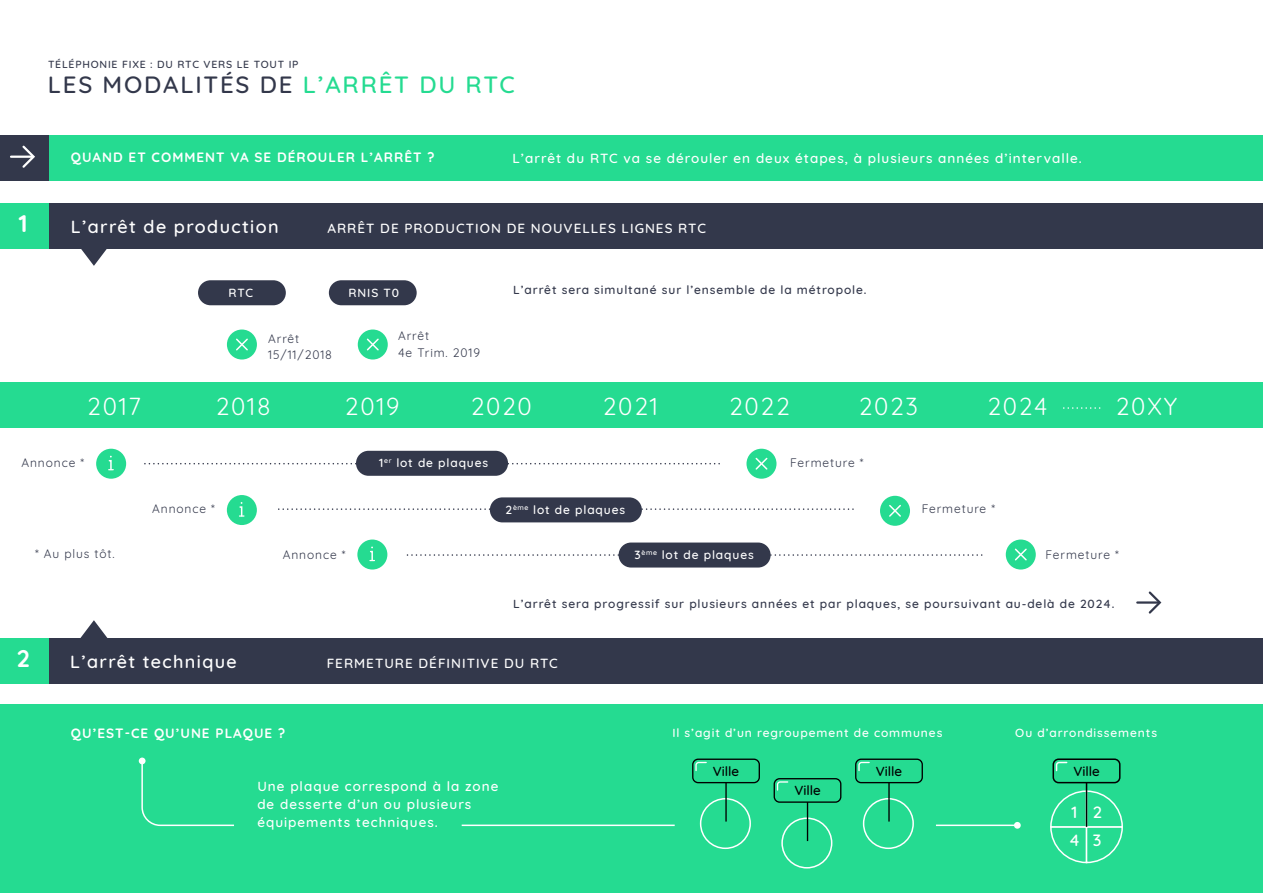
<style>
.page{position:relative;width:1263px;height:893px;background:#fff}
.page>*{position:absolute;margin:0;border:0;box-sizing:border-box;transform-origin:0 0}
.t1{font:24px "Quicksand";letter-spacing:.075em;color:#fff}
.t2{font:500 24px "Quicksand";letter-spacing:.075em;color:#33384b}
.t3{font:700 24px "Quicksand";color:#fff}
.t4{font:500 18px "Quicksand";letter-spacing:.075em;color:#fff}
.t5{font:500 16.65px/27.8px "Quicksand";color:#fff}
.t6{font:500 13.5px/18px "Quicksand";letter-spacing:.075em;color:#fff}
.t7{font:700 13.5px "Quicksand";letter-spacing:.075em;color:#fff}
.t8{font:500 13.5px "Quicksand";color:#000}
.t9{font:500 12px "Quicksand";letter-spacing:.075em;color:#33384b}
.t10{font:500 12px "Quicksand";letter-spacing:.075em;color:#fff}
.t11{font:12px "Quicksand";letter-spacing:.075em;color:#33384b}
.t12{font:500 10.5px "Quicksand";letter-spacing:.075em;color:#33384b}
.s1{color:#25db91}
</style>
<div class="page">
<div style="left:48px;top:135px;width:1215px;height:45px;background:#25db91"></div>
<div style="left:0;top:135px;width:48px;height:45px;background:#33384b"></div>
<hr style="left:11px;top:156px;width:21px;height:2px;background:#fff">
<svg style="left:20px;top:145px;width:15px;height:23px"></svg>
<div style="left:0;top:383px;width:1263px;height:45px;background:#25db91"></div>
<svg style="left:80px;top:248px;width:28px;height:18px"></svg>
<div style="left:48px;top:203px;width:1215px;height:45px;background:#33384b"></div>
<svg style="left:80px;top:620px;width:28px;height:18px"></svg>
<div style="left:48px;top:638px;width:1215px;height:45px;background:#33384b"></div>
<div style="left:227px;top:329px;width:30px;height:30px;background:#25db91;border-radius:50%"></div>
<svg style="left:236px;top:338px;width:12px;height:13px"></svg>
<div style="left:358px;top:329px;width:30px;height:30px;background:#25db91;border-radius:50%"></div>
<svg style="left:366px;top:338px;width:13px;height:13px"></svg>
<svg style="left:144px;top:463px;width:576px;height:1px"></svg>
<div style="left:356px;top:451px;width:152px;height:25px;background:#33384b;border-radius:12px"></div>
<svg style="left:278px;top:508px;width:576px;height:2px"></svg>
<svg style="left:1063px;top:407px;width:37px;height:2px"></svg>
<div style="left:490px;top:497px;width:152px;height:25px;background:#33384b;border-radius:12px"></div>
<svg style="left:407px;top:554px;width:575px;height:2px"></svg>
<div style="left:619px;top:543px;width:152px;height:24px;background:#33384b;border-radius:12px"></div>
<div style="left:198px;top:280px;width:88px;height:25px;background:#33384b;border-radius:12px"></div>
<div style="left:329px;top:280px;width:88px;height:25px;background:#33384b;border-radius:12px"></div>
<div style="left:357px;top:540px;width:30px;height:30px;background:#25db91;border-radius:50%"></div>
<svg style="left:369px;top:547px;width:5px;height:15px"></svg>
<div style="left:1006px;top:540px;width:30px;height:30px;background:#25db91;border-radius:50%"></div>
<svg style="left:1014px;top:548px;width:13px;height:13px"></svg>
<div style="left:746px;top:449px;width:30px;height:30px;background:#25db91;border-radius:50%"></div>
<svg style="left:755px;top:457px;width:13px;height:13px"></svg>
<div style="left:880px;top:496px;width:30px;height:30px;background:#25db91;border-radius:50%"></div>
<svg style="left:889px;top:504px;width:12px;height:13px"></svg>
<div style="left:96px;top:449px;width:30px;height:30px;background:#25db91;border-radius:50%"></div>
<svg style="left:108px;top:456px;width:5px;height:15px"></svg>
<div style="left:227px;top:495px;width:30px;height:30px;background:#25db91;border-radius:50%"></div>
<svg style="left:239px;top:502px;width:5px;height:15px"></svg>
<div style="left:0;top:705px;width:1263px;height:188px;background:#25db91"></div>
<div style="left:0;top:203px;width:48px;height:45px;background:#25db91"></div>
<div style="left:0;top:638px;width:48px;height:45px;background:#25db91"></div>
<div style="left:700px;top:798px;width:51px;height:51px;border:2px solid #fff;border-radius:50%"></div>
<div style="left:692px;top:758px;width:68px;height:25px;border:1px solid #000;border-radius:5px"></div>
<svg style="left:695px;top:761px;width:12px;height:10px"></svg>
<hr style="left:725px;top:783px;width:2px;height:39px;background:#000">
<div style="left:781px;top:817px;width:51px;height:51px;border:2px solid #fff;border-radius:50%"></div>
<div style="left:774px;top:778px;width:67px;height:25px;border:1px solid #000;border-radius:5px"></div>
<svg style="left:776px;top:781px;width:13px;height:10px"></svg>
<hr style="left:807px;top:802px;width:1px;height:39px;background:#000">
<div style="left:863px;top:798px;width:51px;height:51px;border:2px solid #fff;border-radius:50%"></div>
<div style="left:855px;top:758px;width:68px;height:25px;border:1px solid #000;border-radius:5px"></div>
<svg style="left:858px;top:761px;width:12px;height:10px"></svg>
<hr style="left:888px;top:783px;width:2px;height:39px;background:#000">
<svg style="left:1050px;top:790px;width:73px;height:74px"></svg>
<div style="left:1052px;top:758px;width:68px;height:25px;border:2px solid #000;border-radius:5px"></div>
<svg style="left:1055px;top:761px;width:13px;height:11px"></svg>
<hr style="left:1086px;top:783px;width:1px;height:44px;background:#000">
<svg style="left:141px;top:762px;width:93px;height:65px"></svg>
<div style="left:139px;top:757px;width:7px;height:7px;background:#fff;border-radius:50%"></div>
<hr style="left:462px;top:825px;width:213px;height:1px;background:#fff">
<hr style="left:936px;top:825px;width:81px;height:1px;background:#fff">
<div style="left:1014px;top:822px;width:7px;height:7px;background:#fff;border-radius:50%"></div>
<hr style="left:1137px;top:601px;width:21px;height:3px;background:#33384b">
<svg style="left:1147px;top:591px;width:15px;height:23px"></svg>
<p class="t12" style="left:48px;top:56px;width:252px">TÉLÉPHONIE FIXE : DU RTC VERS LE TOUT IP</p>
<h1 class="t2" style="left:48px;top:65px;width:468px">LES MODALITÉS DE <span class="s1">L’ARRÊT DU RTC</span></h1>
<h1 class="t3" style="left:19px;top:204px;width:10px">1</h1>
<p class="t7" style="left:71px;top:146px;width:365px">QUAND ET COMMENT VA SE DÉROULER L’ARRÊT ?</p>
<p class="t6" style="left:512px;top:148px;width:571px">L’arrêt du RTC va se dérouler en deux étapes, à plusieurs années d’intervalle.</p>
<h2 class="t4" style="left:71px;top:212px;width:209px">L’arrêt de production</h2>
<p class="t6" style="left:327px;top:218px;width:380px">ARRÊT DE PRODUCTION DE NOUVELLES LIGNES RTC</p>
<p class="t10" style="left:229px;top:283px;width:26px">RTC</p>
<p class="t11" style="left:268px;top:329px;width:33px">Arrêt</p>
<p class="t11" style="left:268px;top:346px;width:65px">15/11/2018</p>
<p class="t10" style="left:349px;top:283px;width:52px">RNIS T0</p>
<p class="t11" style="left:398px;top:326px;width:33px">Arrêt</p>
<p class="t11" style="left:398px;top:343px;width:84px">4e Trim. 2019</p>
<p class="t9" style="left:513px;top:280px;width:355px">L’arrêt sera simultané sur l’ensemble de la métropole.</p>
<h1 class="t1" style="left:87px;top:387px;width:55px">2017</h1>
<h1 class="t1" style="left:216px;top:387px;width:56px">2018</h1>
<h1 class="t1" style="left:345px;top:387px;width:56px">2019</h1>
<h1 class="t1" style="left:471px;top:387px;width:63px">2020</h1>
<h1 class="t1" style="left:603px;top:387px;width:56px">2021</h1>
<h1 class="t1" style="left:729px;top:387px;width:62px">2022</h1>
<h1 class="t1" style="left:859px;top:387px;width:61px">2023</h1>
<h1 class="t1" style="left:987px;top:387px;width:62px">2024</h1>
<h1 class="t1" style="left:1116px;top:387px;width:63px">20XY</h1>
<p class="t11" style="left:21px;top:454px;width:64px">Annonce *</p>
<p class="t11" style="left:35px;top:545px;width:81px">* Au plus tôt.</p>
<p class="t10" style="left:379px;top:453px;width:111px">1<sup>er</sup> lot de plaques</p>
<p class="t11" style="left:790px;top:454px;width:75px">Fermeture *</p>
<p class="t11" style="left:152px;top:500px;width:64px">Annonce *</p>
<p class="t11" style="left:922px;top:500px;width:75px">Fermeture *</p>
<p class="t10" style="left:506px;top:500px;width:121px">2<sup>ème</sup> lot de plaques</p>
<p class="t10" style="left:634px;top:545px;width:121px">3<sup>ème</sup> lot de plaques</p>
<p class="t11" style="left:283px;top:545px;width:64px">Annonce *</p>
<p class="t11" style="left:1045px;top:546px;width:75px">Fermeture *</p>
<p class="t9" style="left:513px;top:594px;width:603px">L’arrêt sera progressif sur plusieurs années et par plaques, se poursuivant au-delà de 2024.</p>
<h1 class="t3" style="left:17px;top:639px;width:14px">2</h1>
<h2 class="t4" style="left:70px;top:647px;width:168px">L’arrêt technique</h2>
<p class="t6" style="left:327px;top:653px;width:233px">FERMETURE DÉFINITIVE DU RTC</p>
<p class="t7" style="left:71px;top:722px;width:216px">QU’EST-CE QU’UNE PLAQUE ?</p>
<p class="t10" style="left:672px;top:723px;width:271px">Il s’agit d’un regroupement de communes</p>
<p class="t10" style="left:1015px;top:723px;width:143px">Ou d’arrondissements</p>
<p class="t8" style="left:713px;top:760px;width:28px">Ville</p>
<p class="t8" style="left:794px;top:780px;width:28px">Ville</p>
<p class="t8" style="left:876px;top:760px;width:28px">Ville</p>
<p class="t8" style="left:1073px;top:760px;width:28px">Ville</p>
<p class="t6" style="left:257px;top:775px;width:243px">Une plaque correspond à la zone de desserte d’un ou plusieurs équipements techniques.</p>
<p class="t5" style="left:1069px;top:797px;width:34px">1 2<br>4 3</p>
</div>
